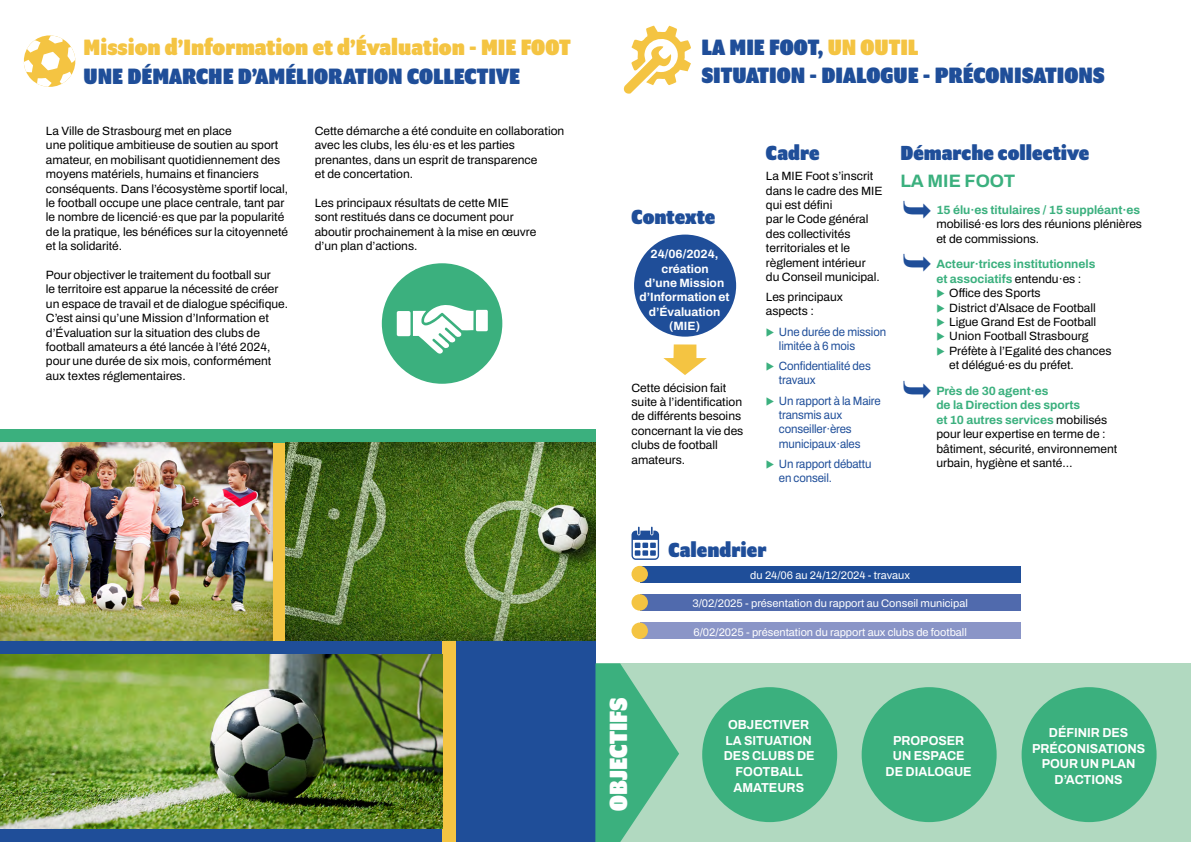
<style>
.page{position:relative;width:1191px;height:842px;background:#fff}
.page>*{position:absolute;margin:0;border:0;box-sizing:border-box;transform-origin:0 0}
.t1{font:900 26.9px "Program OT";color:#fff}
.t2{font:900 24px/28.8px "Program OT";color:#1f4e99}
.t3{font:900 24px "Program OT";color:#f4c442}
.t4{font:900 22px "Program OT";color:#1f4e99}
.t5{font:700 18px "Archivo";color:#3bb07e}
.t6{font:700 13px/15.6px "Archivo";color:#fff;text-align:center;scale:.95 1}
.t7{font:12px/14.4px "Archivo";color:#000}
.t8{font:12px/14.4px "Archivo";letter-spacing:-.01em;color:#1f4e99;scale:.95 1}
.t9{font:700 12px/14.4px "Archivo";color:#3bb07e}
.t10{font:700 12px/14.4px "Archivo";color:#fff;text-align:center}
.t11{font:11px "Archivo";color:#fff}
.s1{color:#f4c442}
.s2{color:#3bb07e}
.s3{font-weight:400;color:#000}
.s4{font-weight:700;color:#3bb07e}
</style>
<div class="page">
<div style="left:594px;top:663px;width:597px;height:179px;background:#b1d9c0"></div>
<div style="left:702px;top:687px;width:135px;height:135px;background:#3bb07e;border-radius:50%"></div>
<div style="left:861px;top:687px;width:135px;height:135px;background:#3bb07e;border-radius:50%"></div>
<div style="left:1021px;top:687px;width:135px;height:135px;background:#3bb07e;border-radius:50%"></div>
<div style="left:639px;top:566px;width:381px;height:16px;background:#1f4e99"></div>
<div style="left:631px;top:566px;width:17px;height:16px;background:#f4c442;border-radius:50%"></div>
<div style="left:639px;top:594px;width:381px;height:17px;background:#506aad"></div>
<div style="left:631px;top:594px;width:17px;height:17px;background:#f4c442;border-radius:50%"></div>
<div style="left:454px;top:642px;width:141px;height:200px;background:#1f4e99"></div>
<div style="left:0;top:641px;width:595px;height:13px;background:#1f4e99"></div>
<div style="left:0;top:828px;width:595px;height:14px;background:#1f4e99"></div>
<div style="left:0;top:429px;width:595px;height:14px;background:#3bb07e"></div>
<div style="left:272px;top:443px;width:14px;height:198px;background:#f4c442"></div>
<div style="left:442px;top:641px;width:13px;height:201px;background:#f4c442"></div>
<svg style="left:595px;top:663px;width:84px;height:179px"></svg>
<div style="left:634px;top:235px;width:102px;height:102px;background:#1f4e99;border-radius:50%"></div>
<svg style="left:663px;top:344px;width:44px;height:31px"></svg>
<svg style="left:623px;top:25px;width:68px;height:69px"></svg>
<svg style="left:631px;top:527px;width:28px;height:33px"></svg>
<svg style="left:23px;top:35px;width:53px;height:52px"></svg>
<div style="left:382px;top:263px;width:120px;height:121px;background:#3bb07e;border-radius:50%"></div>
<svg style="left:397px;top:305px;width:91px;height:49px"></svg>
<div style="left:639px;top:622px;width:381px;height:17px;background:#8a95c7"></div>
<div style="left:631px;top:622px;width:17px;height:17px;background:#f4c442;border-radius:50%"></div>
<img style="left:0;top:442px;width:272px;height:199px">
<img style="left:286px;top:443px;width:309px;height:198px">
<img style="left:0;top:654px;width:442px;height:175px">
<h2 class="t3" style="left:84px;top:33px;width:489px">Mission d’Information et d’Évaluation - MIE FOOT</h2>
<h2 class="t2" style="left:84px;top:61px;width:438px">UNE DÉMARCHE D’AMÉLIORATION COLLECTIVE</h2>
<p class="t7" style="left:46px;top:124px;width:244px">La Ville de Strasbourg met en place<br>une politique ambitieuse de soutien au sport amateur, en mobilisant quotidiennement des moyens matériels, humains et financiers conséquents. Dans l’écosystème sportif local, le football occupe une place centrale, tant par le nombre de licencié·es que par la popularité de la pratique, les bénéfices sur la citoyenneté et la solidarité.</p>
<p class="t7" style="left:46px;top:268px;width:244px">Pour objectiver le traitement du football sur<br>le territoire est apparue la nécessité de créer un espace de travail et de dialogue spécifique.<br>C’est ainsi qu’une Mission d’Information et d’Évaluation sur la situation des clubs de football amateurs a été lancée à l’été 2024, pour une durée de six mois, conformément aux textes réglementaires.</p>
<p class="t7" style="left:315px;top:124px;width:251px">Cette démarche a été conduite en collaboration avec les clubs, les élu·es et les parties prenantes, dans un esprit de transparence<br>et de concertation.</p>
<p class="t7" style="left:315px;top:196px;width:223px">Les principaux résultats de cette MIE<br>sont restitués dans ce document pour aboutir prochainement à la mise en œuvre d’un plan d’actions.</p>
<h2 class="t2" style="left:701px;top:32px;width:405px">LA MIE FOOT, <span class="s1">UN OUTIL<br></span>SITUATION - DIALOGUE - PRÉCONISATIONS</h2>
<h3 class="t4" style="left:631px;top:204px;width:85px">Contexte</h3>
<p class="t10" style="left:639px;top:247px;width:92px">24/06/2024, création<br>d’une Mission d’Information et d’Évaluation (MIE)</p>
<p class="t7" style="left:631px;top:380px;width:113px">Cette décision fait suite à l’identification de différents besoins concernant la vie des clubs de football amateurs.</p>
<h3 class="t4" style="left:766px;top:140px;width:55px">Cadre</h3>
<p class="t7" style="left:766px;top:169px;width:118px">La MIE Foot s’inscrit dans le cadre des MIE qui est défini<br>par le Code général des collectivités territoriales et le règlement intérieur<br>du Conseil municipal.</p>
<p class="t7" style="left:766px;top:290px;width:79px">Les principaux aspects :</p>
<p class="t8" style="left:779px;top:324px;width:114px;text-indent:-13px"><span class="s2">◆</span> Une durée de mission limitée à 6 mois</p>
<p class="t8" style="left:779px;top:359px;width:98px;text-indent:-13px"><span class="s2">◆</span> Confidentialité des travaux</p>
<p class="t8" style="left:779px;top:393px;width:109px;text-indent:-13px"><span class="s2">◆</span> Un rapport à la Maire transmis aux conseiller·ères municipaux·ales</p>
<p class="t8" style="left:779px;top:456px;width:99px;text-indent:-13px"><span class="s2">◆</span> Un rapport débattu en conseil.</p>
<h3 class="t4" style="left:900px;top:140px;width:190px">Démarche collective</h3>
<h3 class="t5" style="left:900px;top:168px;width:116px">LA MIE FOOT</h3>
<p class="t9" style="left:936px;top:202px;width:205px">15 élu·es titulaires / 15 suppléant·es</p>
<p class="t7" style="left:936px;top:217px;width:207px">mobilisé·es lors des réunions plénières et de commissions.</p>
<p class="t9" style="left:936px;top:257px;width:160px">Acteur·trices institutionnels et associatifs <span class="s3">entendu·es :</span></p>
<p class="t7" style="left:936px;top:286px;width:106px"><span class="s2">◆</span> Office des Sports</p>
<p class="t7" style="left:936px;top:300px;width:161px"><span class="s2">◆</span> District d’Alsace de Football</p>
<p class="t7" style="left:936px;top:315px;width:161px"><span class="s2">◆</span> Ligue Grand Est de Football</p>
<p class="t7" style="left:936px;top:329px;width:154px"><span class="s2">◆</span> Union Football Strasbourg</p>
<p class="t7" style="left:949px;top:343px;width:164px;text-indent:-13px"><span class="s2">◆</span> Préfète à l’Egalité des chances et délégué·es du préfet.</p>
<p class="t7" style="left:936px;top:384px;width:183px"><span class="s4">Près de 30 agent·es<br>de la Direction des sports<br>et 10 autres services</span> mobilisés pour leur expertise en terme de : bâtiment, sécurité, environnement urbain, hygiène et santé…</p>
<h3 class="t4" style="left:668px;top:537px;width:100px">Calendrier</h3>
<p class="t11" style="left:750px;top:567px;width:161px">du 24/06 au 24/12/2024 - travaux</p>
<p class="t11" style="left:692px;top:595px;width:277px">3/02/2025 - présentation du rapport au Conseil municipal</p>
<h1 class="t1" style="left:603px;top:811px;width:115px;rotate:-90deg">OBJECTIFS</h1>
<p class="t11" style="left:693px;top:624px;width:275px">6/02/2025 - présentation du rapport aux clubs de football</p>
<p class="t6" style="left:724px;top:717px;width:97px">OBJECTIVER<br>LA SITUATION<br>DES CLUBS DE<br>FOOTBALL<br>AMATEURS</p>
<p class="t6" style="left:885px;top:732px;width:92px">PROPOSER<br>UN ESPACE<br>DE DIALOGUE</p>
<p class="t6" style="left:1032px;top:725px;width:121px">DÉFINIR DES<br>PRÉCONISATIONS<br>POUR UN PLAN<br>D’ACTIONS</p>
</div>
